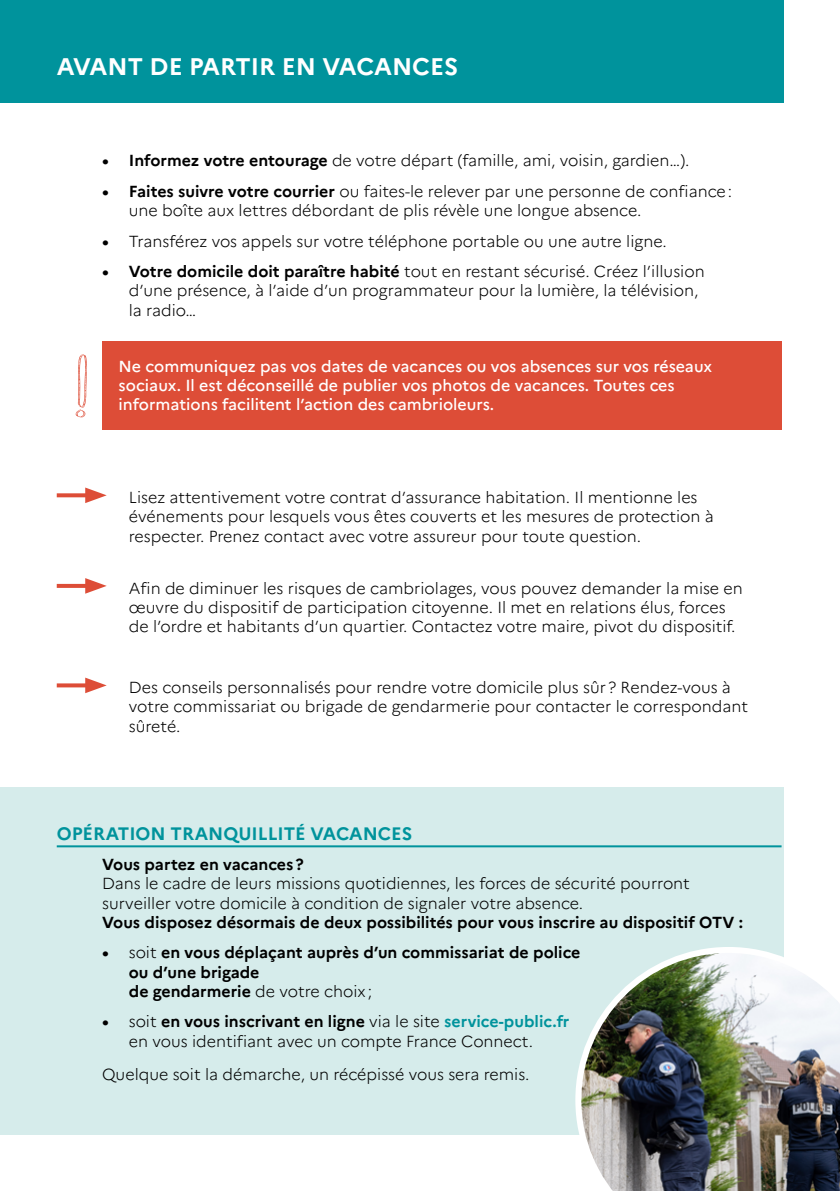
<style>
.page{position:relative;width:840px;height:1191px;background:#fff}
.page>*{position:absolute;margin:0;border:0;box-sizing:border-box;transform-origin:0 0}
.t1{font:700 24px "Marianne";color:#fff}
.t2{font:700 18px "Marianne";color:#00939c}
.t3{font:300 16px/19.2px "Marianne";color:#000}
.t4{font:700 16px/19.2px "Marianne";color:#000}
.t5{font:500 16px/19.2px "Marianne";color:#fff}
.s1{font-weight:700}
.s2{font-weight:300}
.s3{font-weight:700;color:#00939c}
</style>
<div class="page">
<div style="left:0;top:0;width:782px;height:103px;background:#00939c"></div>
<div style="left:0;top:787px;width:782px;height:347px;background:#d6eceb"></div>
<img style="left:575px;top:947px;width:264px;height:244px">
<hr style="left:57px;top:845px;width:724px;height:2px;background:#00939c">
<svg style="left:75px;top:354px;width:12px;height:63px"></svg>
<div style="left:102px;top:341px;width:679px;height:88px;background:#dd4d37"></div>
<svg style="left:57px;top:493px;width:28px;height:4px"></svg>
<svg style="left:85px;top:487px;width:22px;height:16px"></svg>
<svg style="left:57px;top:584px;width:28px;height:4px"></svg>
<svg style="left:85px;top:578px;width:22px;height:15px"></svg>
<svg style="left:57px;top:683px;width:28px;height:4px"></svg>
<svg style="left:85px;top:677px;width:22px;height:16px"></svg>
<h1 class="t1" style="left:57px;top:52px;width:403px">AVANT DE PARTIR EN VACANCES</h1>
<p class="t3" style="left:102px;top:151px;width:588px"><span class="s1">• Informez votre entourage</span> de votre départ (famille, ami, voisin, gardien…).</p>
<p class="t3" style="left:129px;top:182px;width:604px;text-indent:-27px"><span class="s1">• Faites suivre votre courrier</span> ou faites-le relever par une personne de confiance: une boîte aux lettres débordant de plis révèle une longue absence.</p>
<p class="t3" style="left:102px;top:231px;width:566px"><span class="s1">•</span> Transférez vos appels sur votre téléphone portable ou une autre ligne.</p>
<p class="t3" style="left:129px;top:262px;width:577px;text-indent:-27px"><span class="s1">• Votre domicile doit paraître habité</span> tout en restant sécurisé. Créez l’illusion d’une présence, à l’aide d’un programmateur pour la lumière, la télévision, la radio…</p>
<p class="t5" style="left:119px;top:356px;width:594px">Ne communiquez pas vos dates de vacances ou vos absences sur vos réseaux sociaux. Il est déconseillé de publier vos photos de vacances. Toutes ces informations facilitent l’action des cambrioleurs.</p>
<p class="t3" style="left:129px;top:488px;width:586px">Lisez attentivement votre contrat d’assurance habitation. Il mentionne les événements pour lesquels vous êtes couverts et les mesures de protection à respecter. Prenez contact avec votre assureur pour toute question.</p>
<p class="t3" style="left:129px;top:578px;width:615px">Afin de diminuer les risques de cambriolages, vous pouvez demander la mise en œuvre du dispositif de participation citoyenne. Il met en relations élus, forces de l’ordre et habitants d’un quartier. Contactez votre maire, pivot du dispositif.</p>
<p class="t3" style="left:129px;top:678px;width:620px">Des conseils personnalisés pour rendre votre domicile plus sûr? Rendez-vous à votre commissariat ou brigade de gendarmerie pour contacter le correspondant sûreté.</p>
<p class="t2" style="left:57px;top:822px;width:357px">OPÉRATION TRANQUILLITÉ VACANCES</p>
<p class="t4" style="left:102px;top:855px;width:203px">Vous partez en vacances?</p>
<p class="t3" style="left:102px;top:874px;width:589px">Dans le cadre de leurs missions quotidiennes, les forces de sécurité pourront surveiller votre domicile à condition de signaler votre absence.</p>
<p class="t4" style="left:102px;top:912px;width:642px">Vous disposez désormais de deux possibilités pour vous inscrire au dispositif OTV :</p>
<p class="t4" style="left:129px;top:943px;width:453px;text-indent:-27px">• <span class="s2">soit</span> en vous déplaçant auprès d’un commissariat de police ou d’une brigade<br>de gendarmerie <span class="s2">de votre choix;</span></p>
<p class="t3" style="left:129px;top:1012px;width:442px;text-indent:-27px"><span class="s1">•</span> soit <span class="s1">en vous inscrivant en ligne</span> via le site <span class="s3">service-public.fr </span>en vous identifiant avec un compte France Connect.</p>
<p class="t3" style="left:102px;top:1064px;width:428px">Quelque soit la démarche, un récépissé vous sera remis.</p>
</div>
